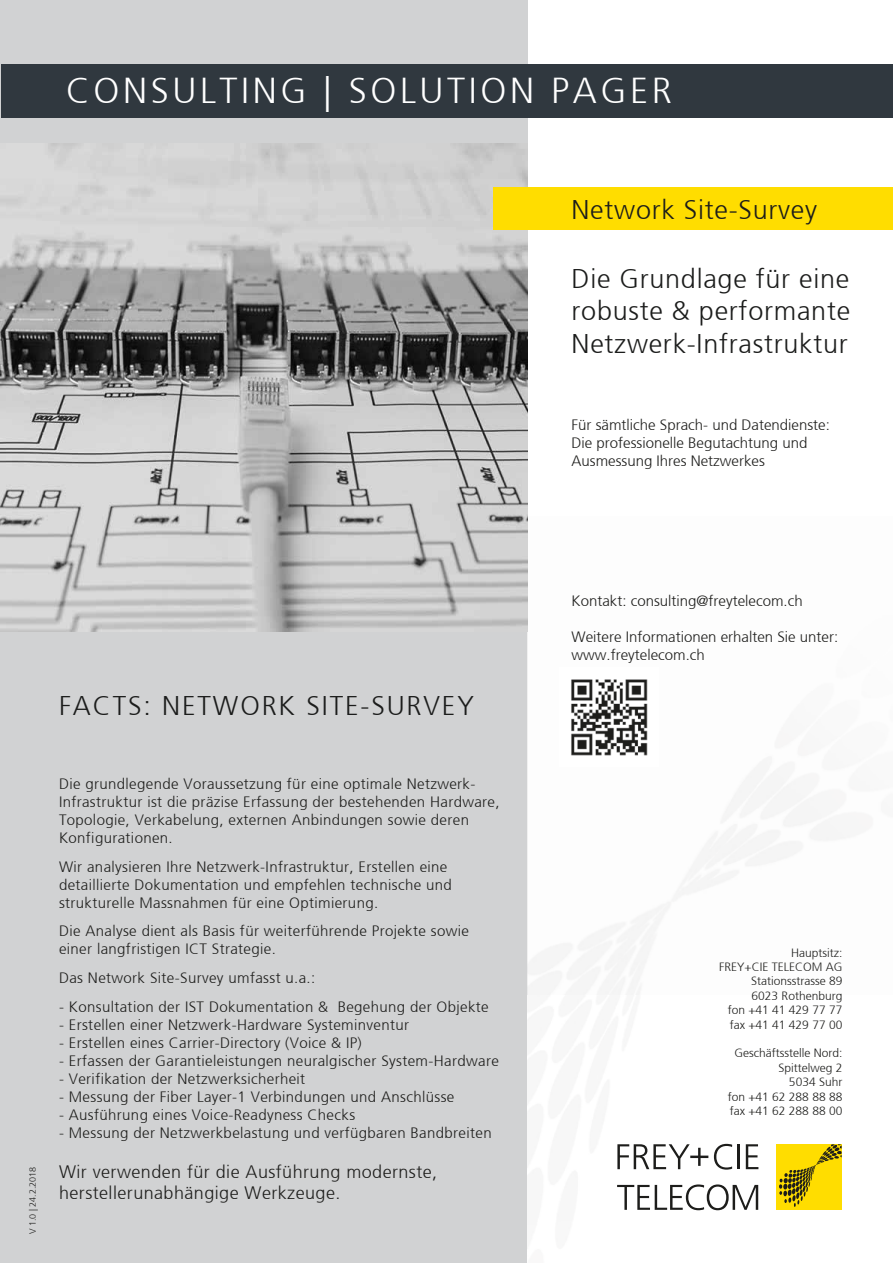
<style>
.page{position:relative;width:893px;height:1263px;background:#fff}
.page>*{position:absolute;margin:0;border:0;box-sizing:border-box;transform-origin:0 0}
.t1{font:300 36px "Frutiger 45";letter-spacing:.1em;color:#fff}
.t2{font:300 27px/32.4px "Frutiger 45";letter-spacing:.025em;color:#1b1c1b;text-align:justify}
.t3{font:300 27px "Frutiger 45";letter-spacing:.07em;color:#1b1c1b}
.t4{font:300 18px/21.6px "Frutiger 45";letter-spacing:.025em;color:#1d1d1b}
.t5{font:300 15px/18px "Frutiger 45";letter-spacing:.025em;color:#1d1d1b}
.t6{font:300 15px/18px "Frutiger 45";color:#1d1d1b}
.t7{font:300 12px/14.4px "Frutiger 45";color:#1d1d1b;text-align:right}
.t8{font:300 9px "Frutiger 45";color:#1d1d1b}
</style>
<div class="page">
<div style="left:0;top:0;width:527px;height:1263px;background:#d1d2d3"></div>
<img style="left:527px;top:516px;width:318px;height:695px">
<div style="left:1px;top:65px;width:892px;height:53px;background:#30383f"></div>
<img style="left:560px;top:667px;width:98px;height:99px">
<img style="left:0;top:144px;width:527px;height:487px">
<svg style="left:714px;top:1144px;width:18px;height:25px"></svg>
<hr style="left:737px;top:1144px;width:3px;height:25px;background:#1d1d1b">
<svg style="left:746px;top:1144px;width:12px;height:25px"></svg>
<svg style="left:617px;top:1184px;width:141px;height:26px"></svg>
<svg style="left:617px;top:1144px;width:91px;height:25px"></svg>
<div style="left:776px;top:1144px;width:66px;height:66px;background:#fd0"></div>
<svg style="left:779px;top:1144px;width:63px;height:63px"></svg>
<div style="left:493px;top:187px;width:400px;height:43px;background:#fd0"></div>
<h1 class="t1" style="left:66px;top:70px;width:607px">CONSULTING | SOLUTION PAGER</h1>
<h2 class="t2" style="left:572px;top:194px;width:247px">Network Site-Survey</h2>
<h2 class="t2" style="left:572px;top:263px;width:280px">Die Grundlage für eine robuste &amp; performante Netzwerk-Infrastruktur</h2>
<p class="t6" style="left:572px;top:416px;width:260px">Für sämtliche Sprach- und Datendienste:<br>Die professionelle Begutachtung und<br>Ausmessung Ihres Netzwerkes</p>
<h2 class="t3" style="left:59px;top:690px;width:416px">FACTS: NETWORK SITE-SURVEY</h2>
<p class="t8" style="left:28px;top:1234px;width:69px;rotate:-90deg">V 1.0 | 24.2.2018</p>
<p class="t5" style="left:59px;top:775px;width:442px">Die grundlegende Voraussetzung für eine optimale Netzwerk-Infrastruktur ist die präzise Erfassung der bestehenden Hardware, Topologie, Verkabelung, externen Anbindungen sowie deren Konfigurationen.</p>
<p class="t5" style="left:59px;top:857px;width:394px">Wir analysieren Ihre Netzwerk-Infrastruktur, Erstellen eine detaillierte Dokumentation und empfehlen technische und strukturelle Massnahmen für eine Optimierung.</p>
<p class="t5" style="left:59px;top:922px;width:411px">Die Analyse dient als Basis für weiterführende Projekte sowie einer langfristigen ICT Strategie.</p>
<p class="t5" style="left:59px;top:969px;width:258px">Das Network Site-Survey umfasst u.a.:</p>
<p class="t5" style="left:59px;top:998px;width:431px">- Konsultation der IST Dokumentation &amp; Begehung der Objekte</p>
<p class="t5" style="left:59px;top:1016px;width:352px">- Erstellen einer Netzwerk-Hardware Systeminventur</p>
<p class="t5" style="left:59px;top:1034px;width:304px">- Erstellen eines Carrier-Directory (Voice &amp; IP)</p>
<p class="t5" style="left:59px;top:1052px;width:441px">- Erfassen der Garantieleistungen neuralgischer System-Hardware</p>
<p class="t5" style="left:59px;top:1070px;width:248px">- Verifikation der Netzwerksicherheit</p>
<p class="t5" style="left:59px;top:1088px;width:397px">- Messung der Fiber Layer-1 Verbindungen und Anschlüsse</p>
<p class="t5" style="left:59px;top:1106px;width:298px">- Ausführung eines Voice-Readyness Checks</p>
<p class="t5" style="left:59px;top:1124px;width:434px">- Messung der Netzwerkbelastung und verfügbaren Bandbreiten</p>
<p class="t4" style="left:59px;top:1161px;width:380px">Wir verwenden für die Ausführung modernste, herstellerunabhängige Werkzeuge.</p>
<p class="t6" style="left:572px;top:592px;width:233px">Kontakt: consulting@freytelecom.ch</p>
<p class="t6" style="left:572px;top:628px;width:268px">Weitere Informationen erhalten Sie unter: www.freytelecom.ch</p>
<p class="t7" style="left:719px;top:945px;width:125px">Hauptsitz:<br>FREY+CIE TELECOM AG<br>Stationsstrasse 89<br>6023 Rothenburg<br>fon +41 41 429 77 77 fax +41 41 429 77 00</p>
<p class="t7" style="left:728px;top:1046px;width:116px">Geschäftsstelle Nord:<br>Spittelweg 2<br>5034 Suhr<br>fon +41 62 288 88 88 fax +41 62 288 88 00</p>
</div>
